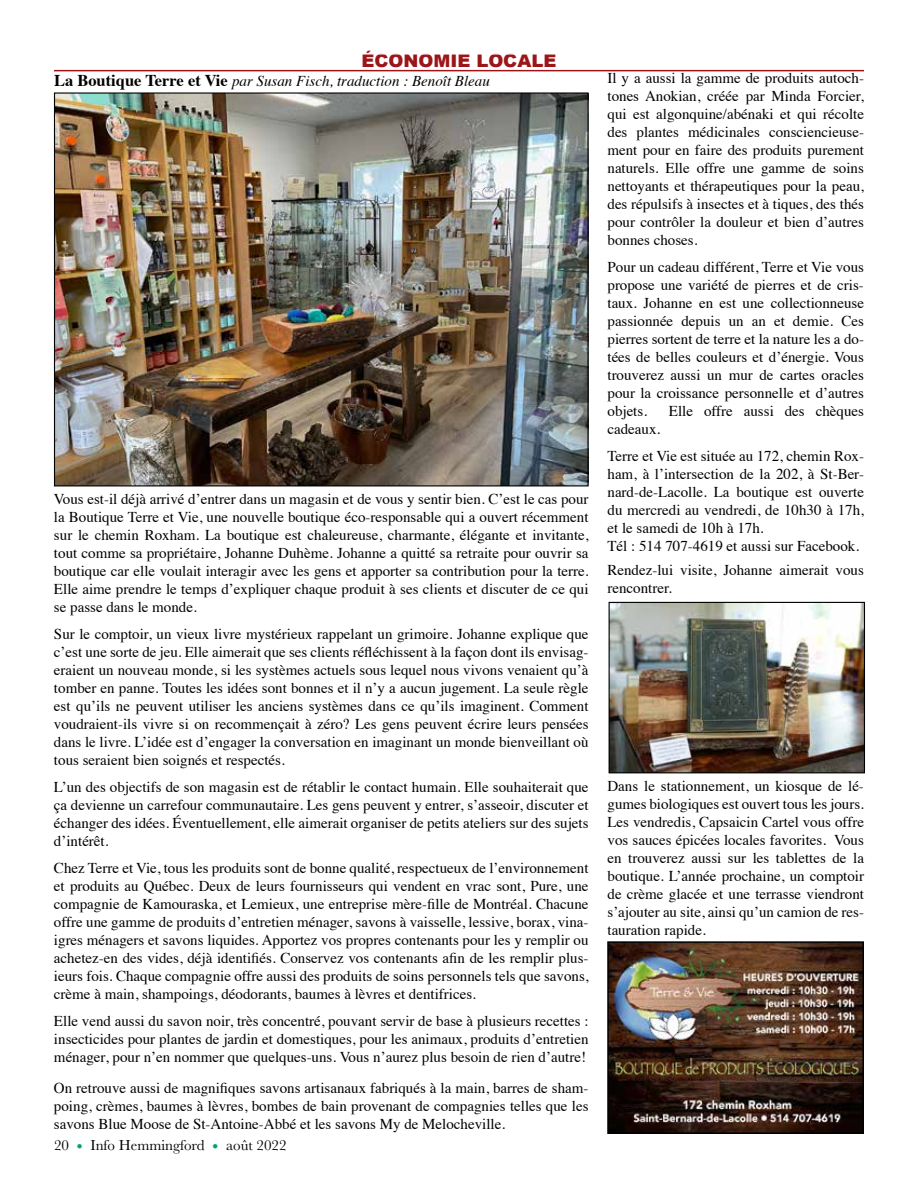
<style>
.page{position:relative;width:918px;height:1188px;background:#fff}
.page>*{position:absolute;margin:0;border:0;box-sizing:border-box;transform-origin:0 0}
.t1{font:900 18px "Arial";color:#9c1519}
.t2{font:15px/18px "Times";color:#000;text-align:justify}
.t3{font:italic 15px "Times";color:#000}
.t4{font:15px "Baskerville";color:#000}
.s1{font-weight:700;font-style:normal;font-size:16.5px}
.s2{font-size:18px;color:#00a664}
</style>
<div class="page">
<div style="left:54px;top:54px;width:810px;height:19px;border:1px solid #fff"></div>
<hr style="left:54px;top:70px;width:810px;height:1px;background:#9c1519">
<img style="left:610px;top:944px;width:251px;height:187px">
<div style="left:607px;top:941px;width:257px;height:193px;border:2px solid #000"></div>
<img style="left:56px;top:94px;width:531px;height:390px">
<img style="left:611px;top:604px;width:252px;height:167px">
<div style="left:609px;top:602px;width:256px;height:171px;border:1px solid #000"></div>
<p class="t1" style="left:362px;top:47px;width:196px">ÉCONOMIE LOCALE</p>
<p class="t3" style="left:54px;top:68px;width:437px"><span class="s1">La Boutique Terre et Vie</span> par Susan Fisch, traduction : Benoît Bleau</p>
<p class="t2" style="left:54px;top:489px;width:536px">Vous est-il déjà arrivé d’entrer dans un magasin et de vous y sentir bien. C’est le cas pour la Boutique Terre et Vie, une nouvelle boutique éco-responsable qui a ouvert récemment sur le chemin Roxham. La boutique est chaleureuse, charmante, élégante et invitante, tout comme sa propriétaire, Johanne Duhème. Johanne a quitté sa retraite pour ouvrir sa boutique car elle voulait interagir avec les gens et apporter sa contribution pour la terre.<br>Elle aime prendre le temps d’expliquer chaque produit à ses clients et discuter de ce qui se passe dans le monde.</p>
<p class="t2" style="left:54px;top:624px;width:536px">Sur le comptoir, un vieux livre mystérieux rappelant un grimoire. Johanne explique que c’est une sorte de jeu. Elle aimerait que ses clients réfléchissent à la façon dont ils envisag&shy;eraient un nouveau monde, si les systèmes actuels sous lequel nous vivons venaient qu’à tomber en panne. Toutes les idées sont bonnes et il n’y a aucun jugement. La seule règle est qu’ils ne peuvent utiliser les anciens systèmes dans ce qu’ils imaginent. Comment voudraient-ils vivre si on recommençait à zéro? Les gens peuvent écrire leurs pensées dans le livre. L’idée est d’engager la conversation en imaginant un monde bienveillant où tous seraient bien soignés et respectés.</p>
<p class="t2" style="left:54px;top:777px;width:536px">L’un des objectifs de son magasin est de rétablir le contact humain. Elle souhaiterait que ça devienne un carrefour communautaire. Les gens peuvent y entrer, s’asseoir, discuter et échanger des idées. Éventuellement, elle aimerait organiser de petits ateliers sur des sujets d’intérêt.</p>
<p class="t2" style="left:54px;top:858px;width:536px">Chez Terre et Vie, tous les produits sont de bonne qualité, respectueux de l’environnement et produits au Québec. Deux de leurs fournisseurs qui vendent en vrac sont, Pure, une compagnie de Kamouraska, et Lemieux, une entreprise mère-fille de Montréal. Chacune offre une gamme de produits d’entretien ménager, savons à vaisselle, lessive, borax, vina&shy;igres ménagers et savons liquides. Apportez vos propres contenants pour les y remplir ou achetez-en des vides, déjà identifiés. Conservez vos contenants afin de les remplir plus&shy;ieurs fois. Chaque compagnie offre aussi des produits de soins personnels tels que savons, crème à main, shampoings, déodorants, baumes à lèvres et dentifrices.</p>
<p class="t2" style="left:54px;top:1011px;width:536px">Elle vend aussi du savon noir, très concentré, pouvant servir de base à plusieurs recettes : insecticides pour plantes de jardin et domestiques, pour les animaux, produits d’entretien ménager, pour n’en nommer que quelques-uns. Vous n’aurez plus besoin de rien d’autre!</p>
<p class="t2" style="left:54px;top:1078px;width:536px">On retrouve aussi de magnifiques savons artisanaux fabriqués à la main, barres de sham&shy;poing, crèmes, baumes à lèvres, bombes de bain provenant de compagnies telles que les savons Blue Moose de St-Antoine-Abbé et les savons My de Melocheville.</p>
<p class="t4" style="left:54px;top:1136px;width:234px">20 <span class="s2">•</span> Info Hemmingford <span class="s2">•</span> août 2022</p>
<p class="t2" style="left:608px;top:67px;width:258px">Il y a aussi la gamme de produits autoch&shy;tones Anokian, créée par Minda Forcier, qui est algonquine/abénaki et qui récolte des plantes médicinales consciencieuse&shy;ment pour en faire des produits purement naturels. Elle offre une gamme de soins nettoyants et thérapeutiques pour la peau, des répulsifs à insectes et à tiques, des thés pour contrôler la douleur et bien d’autres bonnes choses.</p>
<p class="t2" style="left:608px;top:256px;width:258px">Pour un cadeau différent, Terre et Vie vous propose une variété de pierres et de cris&shy;taux. Johanne en est une collectionneuse passionnée depuis un an et demie. Ces pierres sortent de terre et la nature les a do&shy;tées de belles couleurs et d’énergie. Vous trouverez aussi un mur de cartes oracles pour la croissance personnelle et d’autres objets.</p>
<p class="t2" style="left:669px;top:400px;width:197px">Elle offre aussi des chèques</p>
<p class="t2" style="left:608px;top:414px;width:258px;line-height:27px">cadeaux.<br>Terre et Vie est située au 172, chemin Rox-</p>
<p class="t2" style="left:608px;top:463px;width:258px;text-align:left">ham, à l’intersection de la 202, à St-Ber&shy;nard-de-Lacolle. La boutique est ouverte du mercredi au vendredi, de 10h30 à 17h, et le samedi de 10h à 17h.<br>Tél : 514 707-4619 et aussi sur Facebook.</p>
<p class="t2" style="left:608px;top:560px;width:258px">Rendez-lui visite, Johanne aimerait vous rencontrer.</p>
<p class="t2" style="left:608px;top:776px;width:258px">Dans le stationnement, un kiosque de lé&shy;gumes biologiques est ouvert tous les jours.<br>Les vendredis, Capsaicin Cartel vous offre vos sauces épicées locales favorites. Vous en trouverez aussi sur les tablettes de la boutique. L’année prochaine, un comptoir de crème glacée et une terrasse viendront s’ajouter au site, ainsi qu’un camion de res&shy;tauration rapide.</p>
</div>
